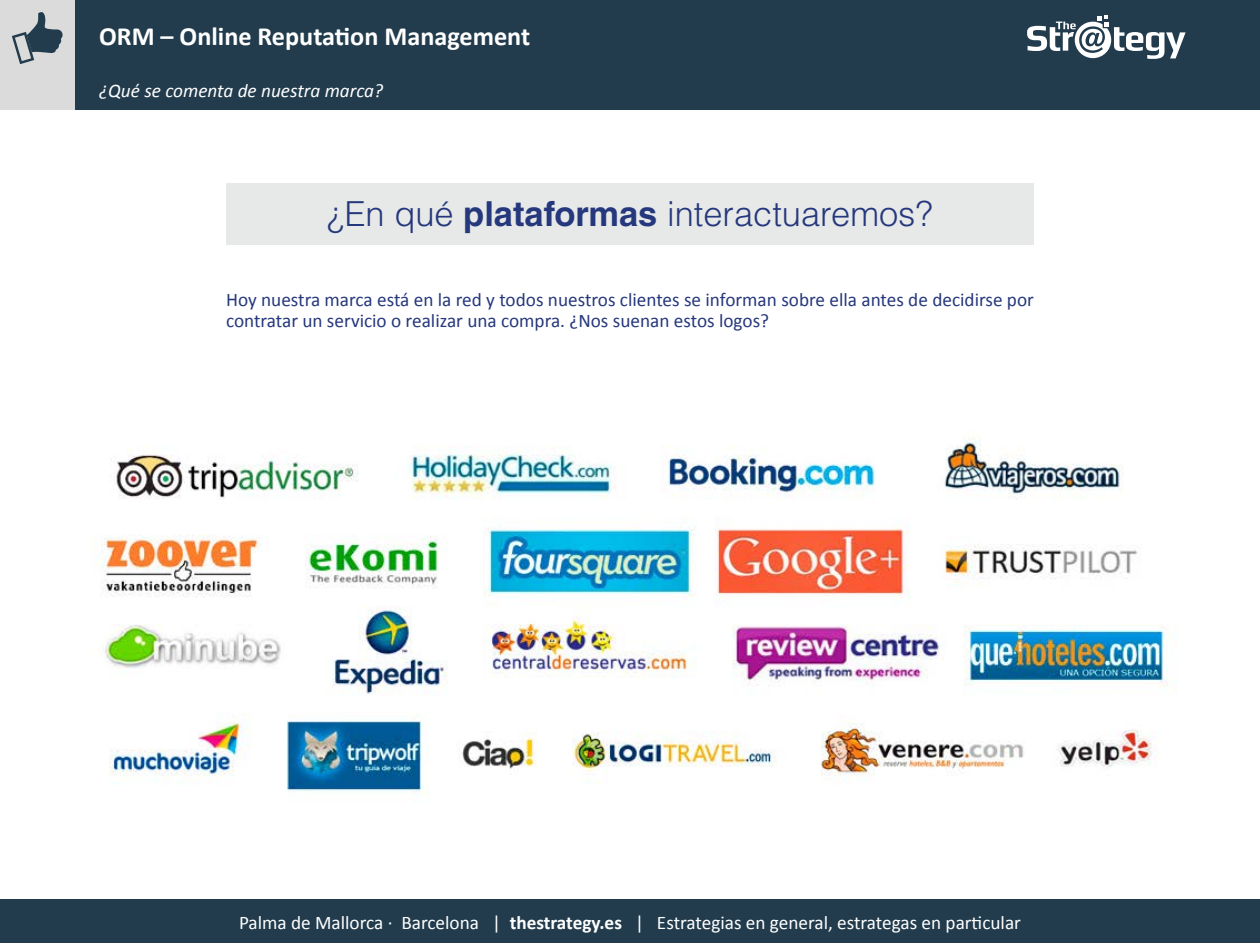
<style>
.page{position:relative;width:1260px;height:943px;background:#fff}
.page>*{position:absolute;margin:0;border:0;box-sizing:border-box;transform-origin:0 0}
.epigrafe_primer_nive{font:300 34.48px "Helvetica LT Std";color:#26387d}
.t1{font:700 26.25px "Calibri";color:#fff}
.normal_jesus{font:19.25px "Calibri";color:#26387d}
.t2{font:19.25px "Calibri";color:#fff}
.t3{font:italic 19.25px "Calibri";color:#fff}
.s1{font-weight:700}
</style>
<div class="page">
<div style="left:74px;top:0;width:1186px;height:74px;background:#223c4d"></div>
<div style="left:74px;top:75px;width:1186px;height:35px;background:#223c4d"></div>
<svg style="left:1027px;top:16px;width:159px;height:43px"></svg>
<div style="left:0;top:0;width:74px;height:74px;background:#dadbda"></div>
<div style="left:0;top:75px;width:74px;height:35px;background:#dadbda"></div>
<svg style="left:12px;top:12px;width:51px;height:52px"></svg>
<div style="left:0;top:899px;width:1260px;height:44px;background:#223c4d"></div>
<div style="left:226px;top:183px;width:808px;height:61px;background:#e7e9e8"></div>
<img style="left:94px;top:437px;width:1077px;height:355px">
<p class="t1" style="left:99px;top:19px;width:433px">ORM – Online Reputation Management</p>
<p class="t3" style="left:99px;top:78px;width:285px">¿Qué se comenta de nuestra marca?</p>
<p class="epigrafe_primer_nive" style="left:327px;top:192px;width:607px">¿En qué <span class="s1">plataformas</span> interactuaremos?</p>
<p class="normal_jesus" style="left:226px;top:287px;width:809px">Hoy nuestra marca está en la red y todos nuestros clientes se informan sobre ella antes de decidirse por</p>
<p class="normal_jesus" style="left:226px;top:308px;width:545px">contratar un servicio o realizar una compra. ¿Nos suenan estos logos?</p>
<p class="t2" style="left:239px;top:909px;width:783px">Palma de Mallorca · Barcelona | <span class="s1">thestrategy.es</span> | Estrategias en general, estrategas en particular</p>
</div>
